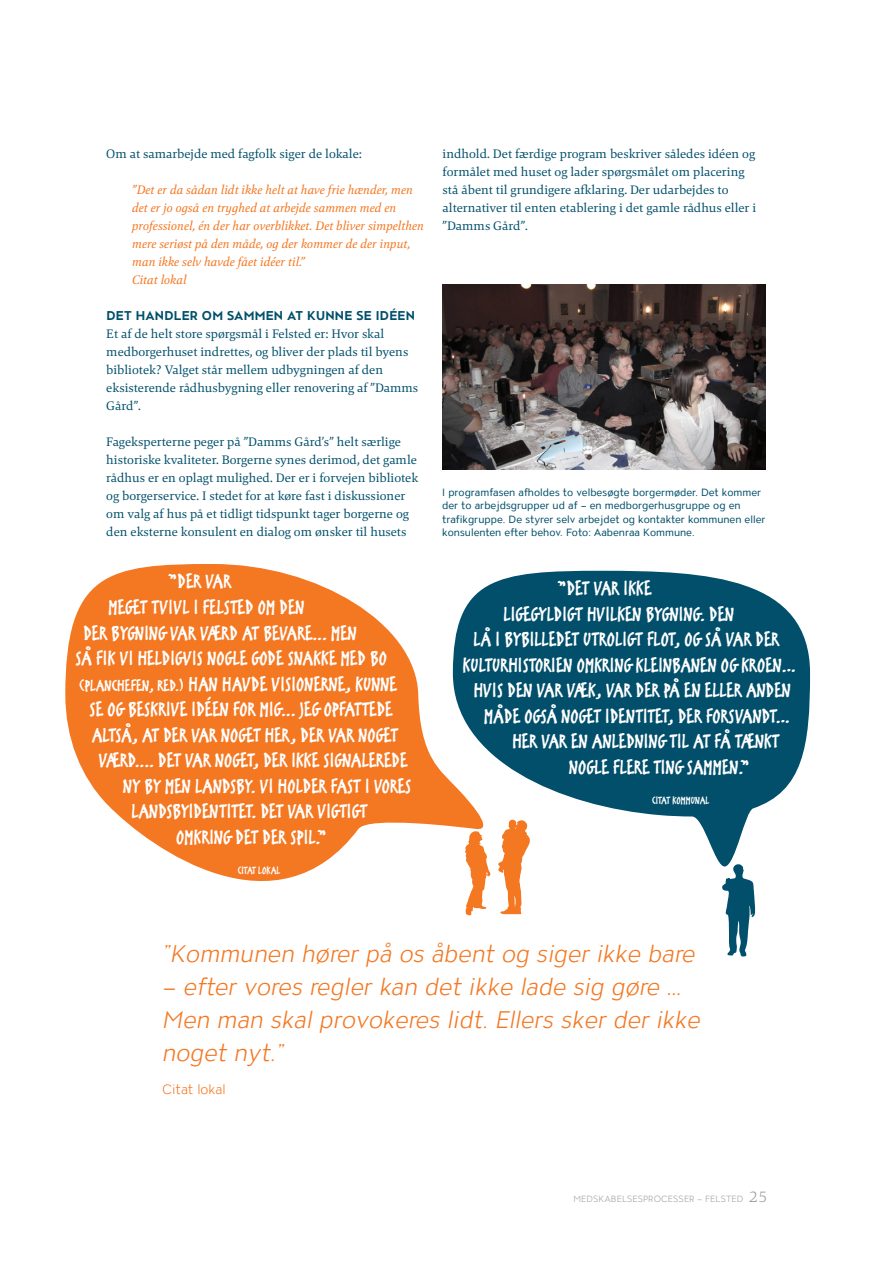
<style>
.page{position:relative;width:893px;height:1263px;background:#fff}
.page>*{position:absolute;margin:0;border:0;box-sizing:border-box;transform-origin:0 0}
.citater_store_16_22{font:italic 300 24px/33px "ATC Overlook";color:#f47721}
.sagt_tekst{font:22.5px "Erikrighthand Pro";letter-spacing:.01em;color:#fff}
.citater{font:300 13.5px "ATC Overlook";color:#f47721}
.brødtekst__2{font:12.75px/18px "Mangan";color:#014f6b}
.citat_i_brødtekst_or{font:italic 12.75px/18px "Mangan";color:#f47721}
.underrubrik__2{font:700 12.75px "ATC Overlook";letter-spacing:.02em;color:#014f6b}
.sagt_tekst-2{font:12px "Erikrighthand Pro";letter-spacing:.01em;color:#fff}
.billedtekst{font:10.5px/13.5px "ATC Overlook";color:#014f6b}
.t1{font:300 9px "ATC Overlook";letter-spacing:.01em;color:#9d9fa2}
.s1{font-size:18px}
.s2{font-family:"Mangan";font-weight:200;font-size:16.5px}
</style>
<div class="page">
<img style="left:442px;top:284px;width:323px;height:185px">
<svg style="left:65px;top:564px;width:426px;height:352px;fill:#f47721"></svg>
<svg style="left:453px;top:571px;width:357px;height:297px;fill:#014f6b"></svg>
<svg style="left:498px;top:820px;width:32px;height:94px"></svg>
<svg style="left:465px;top:831px;width:25px;height:84px"></svg>
<svg style="left:722px;top:864px;width:34px;height:93px"></svg>
<p class="brødtekst__2" style="left:106px;top:145px;width:257px">Om at samarbejde med fagfolk siger de lokale:</p>
<p class="citat_i_brødtekst_or" style="left:132px;top:181px;width:293px">”Det er da sådan lidt ikke helt at have frie hænder, men det er jo også en tryghed at arbejde sammen med en professionel, én der har overblikket. Det bliver simpelthen mere seriøst på den måde, og der kommer de der input, man ikke selv havde fået idéer til.”</p>
<p class="citat_i_brødtekst_or" style="left:132px;top:271px;width:56px">Citat lokal</p>
<p class="underrubrik__2" style="left:106px;top:308px;width:310px">DET HANDLER OM SAMMEN AT KUNNE SE IDÉEN</p>
<p class="brødtekst__2" style="left:106px;top:325px;width:313px">Et af de helt store spørgsmål i Felsted er: Hvor skal medborgerhuset indrettes, og bliver der plads til byens bibliotek? Valget står mellem udbygningen af den eksisterende rådhusbygning eller renovering af ”Damms Gård”.</p>
<p class="brødtekst__2" style="left:106px;top:433px;width:314px">Fageksperterne peger på ”Damms Gård’s” helt særlige historiske kvaliteter. Borgerne synes derimod, det gamle rådhus er en oplagt mulighed. Der er i forvejen bibliotek og borgerservice. I stedet for at køre fast i diskussioner om valg af hus på et tidligt tidspunkt tager borgerne og den eksterne konsulent en dialog om ønsker til husets</p>
<p class="sagt_tekst" style="left:168px;top:568px;width:64px">”DER VAR</p>
<p class="sagt_tekst" style="left:109px;top:594px;width:197px">MEGET TVIVL I FELSTED OM DEN</p>
<p class="sagt_tekst" style="left:83px;top:619px;width:275px">DER BYGNING VAR VÆRD AT BEVARE... MEN</p>
<p class="sagt_tekst" style="left:76px;top:645px;width:313px">SÅ FIK VI HELDIGVIS NOGLE GODE SNAKKE MED BO</p>
<p class="sagt_tekst" style="left:79px;top:670px;width:319px"><span class="s1">(PLANCHEFEN, RED.)</span> HAN HAVDE VISIONERNE, KUNNE</p>
<p class="sagt_tekst" style="left:89px;top:696px;width:305px">SE OG BESKRIVE IDÉEN FOR MIG... JEG OPFATTEDE</p>
<p class="sagt_tekst" style="left:92px;top:721px;width:308px">ALTSÅ, AT DER VAR NOGET HER, DER VAR NOGET</p>
<p class="sagt_tekst" style="left:99px;top:747px;width:310px">VÆRD.... DET VAR NOGET, DER IKKE SIGNALEREDE</p>
<p class="sagt_tekst" style="left:123px;top:772px;width:290px">NY BY MEN LANDSBY. VI HOLDER FAST I VORES</p>
<p class="sagt_tekst" style="left:131px;top:798px;width:237px">LANDSBYIDENTITET. DET VAR VIGTIGT</p>
<p class="sagt_tekst" style="left:176px;top:823px;width:152px">OMKRING DET DER SPIL.”</p>
<p class="sagt_tekst-2" style="left:238px;top:863px;width:44px">CITAT LOKAL</p>
<p class="brødtekst__2" style="left:443px;top:145px;width:315px">indhold. Det færdige program beskriver således idéen og formålet med huset og lader spørgsmålet om placering stå åbent til grundigere afklaring. Der udarbejdes to alternativer til enten etablering i det gamle rådhus eller i ”Damms Gård”.</p>
<p class="billedtekst" style="left:442px;top:486px;width:325px">I programfasen afholdes to velbesøgte borgermøder. Det kommer der to arbejdsgrupper ud af – en medborgerhusgruppe og en trafikgruppe. De styrer selv arbejdet og kontakter kommunen eller konsulenten efter behov. Foto: Aabenraa Kommune.</p>
<p class="sagt_tekst" style="left:558px;top:575px;width:95px">”DET VAR IKKE</p>
<p class="sagt_tekst" style="left:504px;top:600px;width:232px">LIGEGYLDIGT HVILKEN BYGNING. DEN</p>
<p class="sagt_tekst" style="left:473px;top:626px;width:307px">LÅ I BYBILLEDET UTROLIGT FLOT, OG SÅ VAR DER</p>
<p class="sagt_tekst" style="left:463px;top:651px;width:334px">KULTURHISTORIEN OMKRING KLEINBANEN OG KROEN…</p>
<p class="sagt_tekst" style="left:474px;top:677px;width:318px">HVIS DEN VAR VÆK, VAR DER PÅ EN ELLER ANDEN</p>
<p class="sagt_tekst" style="left:484px;top:702px;width:307px">MÅDE OGSÅ NOGET IDENTITET, DER FORSVANDT…</p>
<p class="sagt_tekst" style="left:512px;top:728px;width:268px">HER VAR EN ANLEDNING TIL AT FÅ TÆNKT</p>
<p class="sagt_tekst" style="left:569px;top:753px;width:182px">NOGLE FLERE TING SAMMEN.”</p>
<p class="sagt_tekst-2" style="left:652px;top:793px;width:59px">CITAT KOMMUNAL</p>
<p class="citater_store_16_22" style="left:162px;top:938px;width:534px">”Kommunen hører på os åbent og siger ikke bare</p>
<p class="citater_store_16_22" style="left:162px;top:971px;width:540px">– efter vores regler kan det ikke lade sig gøre …<br>Men man skal provokeres lidt. Ellers sker der ikke noget nyt.”</p>
<p class="citater" style="left:162px;top:1082px;width:65px">Citat lokal</p>
<p class="t1" style="left:573px;top:1194px;width:195px">MEDSKABELSESPROCESSER – FELSTED <span class="s2">25</span></p>
</div>
